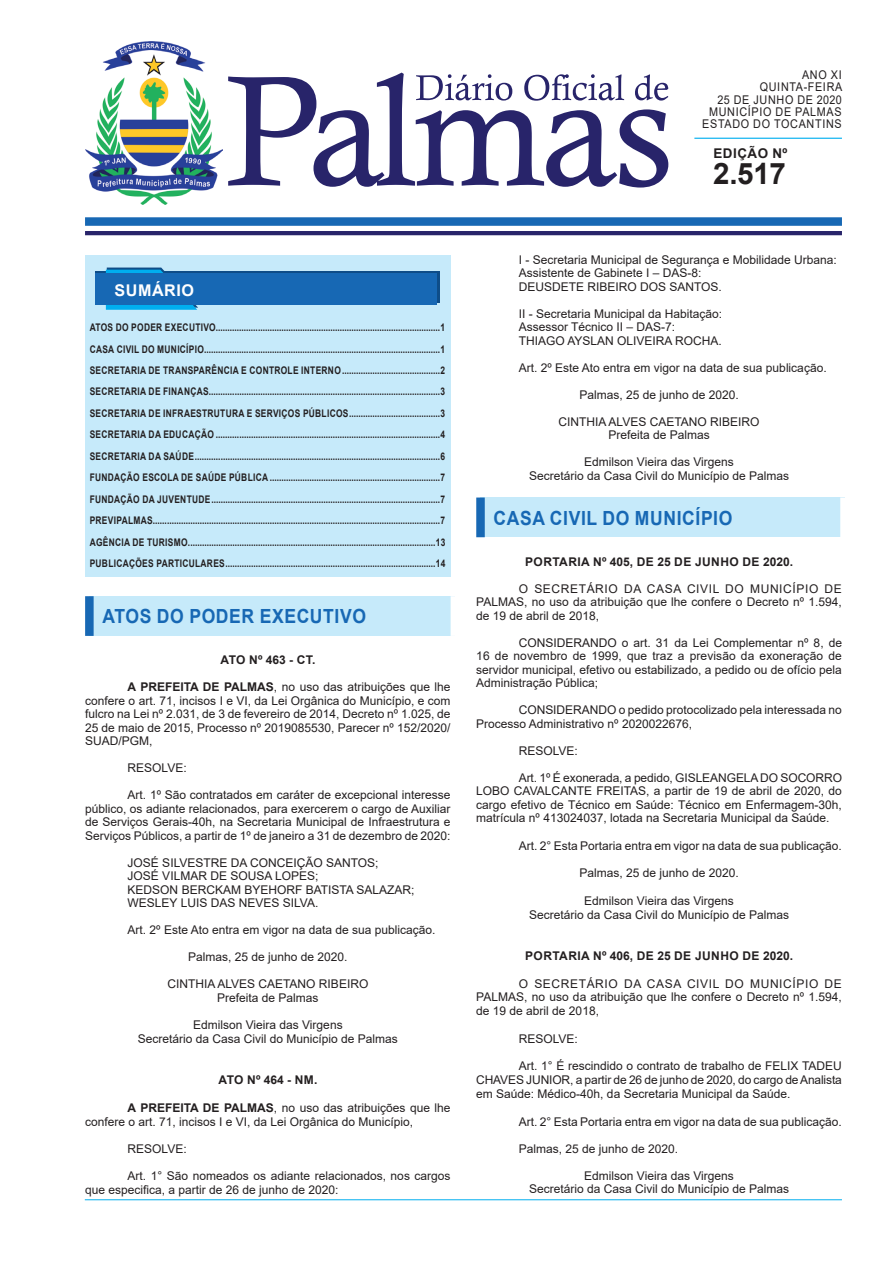
<style>
.page{position:relative;width:893px;height:1263px;background:#fff}
.page>*{position:absolute;margin:0;border:0;box-sizing:border-box;transform-origin:0 0}
.t1{font:700 29.55px "Arial";color:#231f20}
.t2{font:700 19.5px "Arial";letter-spacing:.035em;color:#1768b4;scale:.9 1}
.t3{font:700 16.2px "Arial";letter-spacing:.035em;color:#fff}
.t4{font:700 13.35px "Arial";letter-spacing:.04em;color:#231f20}
.t5{font:12px/13.5px "Arial";color:#231f20;text-align:justify}
.t6{font:12px/12.3px "Arial";letter-spacing:.065em;color:#231f20;text-align:right;scale:.9 1}
.t7{font:700 12px "Arial";letter-spacing:.035em;color:#231f20}
.t8{font:700 12px "Arial";letter-spacing:.01em;color:#231f20}
.t9{font:700 10.5px/21.5px "Arial";letter-spacing:.035em;color:#231f20;text-align:justify;scale:.8 1}
.s1{font-weight:700}
</style>
<div class="page">
<div style="left:85px;top:255px;width:365px;height:321px;background:#c6eafa"></div>
<div style="left:85px;top:217px;width:757px;height:9px;background:#1768b4"></div>
<hr style="left:85px;top:231px;width:757px;height:4px;background:#28246a">
<hr style="left:694px;top:138px;width:148px;height:1px;background:#00aeef">
<svg style="left:228px;top:73px;width:440px;height:115px"></svg>
<svg style="left:96px;top:272px;width:344px;height:31px"></svg>
<svg style="left:106px;top:268px;width:92px;height:42px"></svg>
<div style="left:96px;top:274px;width:341px;height:31px;background:#1768b4"></div>
<img style="left:85px;top:41px;width:138px;height:164px">
<hr style="left:85px;top:1199px;width:757px;height:1px;background:#00aeef">
<div style="left:89px;top:596px;width:366px;height:40px;background:#c6eafa"></div>
<div style="left:85px;top:596px;width:9px;height:40px;background:#1768b4"></div>
<div style="left:451px;top:596px;width:8px;height:40px;background:#fff"></div>
<div style="left:480px;top:497px;width:364px;height:40px;background:#c6eafa"></div>
<div style="left:476px;top:497px;width:9px;height:40px;background:#1768b4"></div>
<div style="left:840px;top:497px;width:9px;height:40px;background:#fff"></div>
<p class="t6" style="left:702px;top:69px;width:157px">ANO XI<br>QUINTA-FEIRA<br>25 DE JUNHO DE 2020<br>MUNICÍPIO DE PALMAS<br>ESTADO DO TOCANTINS</p>
<h1 class="t1" style="left:713px;top:153px;width:74px">2.517</h1>
<p class="t4" style="left:713px;top:144px;width:75px">EDIÇÃO Nº</p>
<h3 class="t3" style="left:114px;top:279px;width:81px">SUMÁRIO</h3>
<p class="t9" style="left:90px;top:317px;width:446px">ATOS DO PODER EXECUTIVO................................................................................................1<br>CASA CIVIL DO MUNICÍPIO .....................................................................................................1<br>SECRETARIA DE TRANSPARÊNCIA E CONTROLE INTERNO ..........................................2<br>SECRETARIA DE FINANÇAS ...................................................................................................3<br>SECRETARIA DE INFRAESTRUTURA E SERVIÇOS PÚBLICOS .......................................3<br>SECRETARIA DA EDUCAÇÃO ................................................................................................4<br>SECRETARIA DA SAÚDE .........................................................................................................6<br>FUNDAÇÃO ESCOLA DE SAÚDE PÚBLICA .........................................................................7<br>FUNDAÇÃO DA JUVENTUDE ..................................................................................................7<br>PREVIPALMAS ...........................................................................................................................7<br>AGÊNCIA DE TURISMO ..........................................................................................................13<br>PUBLICAÇÕES PARTICULARES ..........................................................................................14</p>
<h2 class="t2" style="left:102px;top:602px;width:294px">ATOS DO PODER EXECUTIVO</h2>
<p class="t8" style="left:220px;top:652px;width:96px">ATO Nº 463 - CT.</p>
<p class="t5" style="left:85px;top:680px;width:367px;text-indent:43px"><span class="s1">A PREFEITA DE PALMAS</span>, no uso das atribuições que lhe confere o art. 71, incisos I e VI, da Lei Orgânica do Município, e com fulcro na Lei nº 2.031, de 3 de fevereiro de 2014, Decreto nº 1.025, de 25 de maio de 2015, Processo nº 2019085530, Parecer nº 152/2020/ SUAD/PGM,</p>
<p class="t5" style="left:128px;top:761px;width:61px">RESOLVE:</p>
<p class="t5" style="left:85px;top:788px;width:367px;text-indent:43px">Art. 1º São contratados em caráter de excepcional interesse público, os adiante relacionados, para exercerem o cargo de Auxiliar de Serviços Gerais-40h, na Secretaria Municipal de Infraestrutura e Serviços Públicos, a partir de 1º de janeiro a 31 de dezembro de 2020:</p>
<p class="t5" style="left:128px;top:856px;width:288px;text-align:left">JOSÉ SILVESTRE DA CONCEIÇÃO SANTOS;<br>JOSÉ VILMAR DE SOUSA LOPES;<br>KEDSON BERCKAM BYEHORF BATISTA SALAZAR; WESLEY LUIS DAS NEVES SILVA.</p>
<p class="t5" style="left:128px;top:923px;width:309px">Art. 2º Este Ato entra em vigor na data de sua publicação.</p>
<p class="t5" style="left:188px;top:950px;width:161px">Palmas, 25 de junho de 2020.</p>
<p class="t5" style="left:167px;top:977px;width:202px;text-align:center">CINTHIA ALVES CAETANO RIBEIRO<br>Prefeita de Palmas</p>
<p class="t5" style="left:138px;top:1018px;width:262px;text-align:center">Edmilson Vieira das Virgens<br>Secretário da Casa Civil do Município de Palmas</p>
<p class="t8" style="left:218px;top:1071px;width:100px">ATO Nº 464 - NM.</p>
<p class="t5" style="left:85px;top:1100px;width:367px;text-indent:43px"><span class="s1">A PREFEITA DE PALMAS</span>, no uso das atribuições que lhe confere o art. 71, incisos I e VI, da Lei Orgânica do Município,</p>
<p class="t5" style="left:128px;top:1142px;width:61px">RESOLVE:</p>
<p class="t5" style="left:85px;top:1169px;width:367px;text-indent:43px">Art. 1° São nomeados os adiante relacionados, nos cargos que especifica, a partir de 26 de junho de 2020:</p>
<p class="t5" style="left:519px;top:253px;width:320px;text-align:left">I - Secretaria Municipal de Segurança e Mobilidade Urbana:<br>Assistente de Gabinete I – DAS-8:<br>DEUSDETE RIBEIRO DOS SANTOS.</p>
<p class="t5" style="left:519px;top:307px;width:205px;text-align:left">II - Secretaria Municipal da Habitação:<br>Assessor Técnico II – DAS-7:<br>THIAGO AYSLAN OLIVEIRA ROCHA.</p>
<p class="t5" style="left:519px;top:361px;width:309px">Art. 2º Este Ato entra em vigor na data de sua publicação.</p>
<p class="t5" style="left:579px;top:388px;width:161px">Palmas, 25 de junho de 2020.</p>
<p class="t5" style="left:559px;top:415px;width:202px;text-align:center">CINTHIA ALVES CAETANO RIBEIRO<br>Prefeita de Palmas</p>
<p class="t5" style="left:529px;top:455px;width:262px;text-align:center">Edmilson Vieira das Virgens<br>Secretário da Casa Civil do Município de Palmas</p>
<h2 class="t2" style="left:494px;top:504px;width:267px">CASA CIVIL DO MUNICÍPIO</h2>
<p class="t7" style="left:525px;top:553px;width:269px">PORTARIA Nº 405, DE 25 DE JUNHO DE 2020.</p>
<p class="t5" style="left:476px;top:582px;width:367px;text-indent:43px">O SECRETÁRIO DA CASA CIVIL DO MUNICÍPIO DE PALMAS, no uso da atribuição que lhe confere o Decreto nº 1.594, de 19 de abril de 2018,</p>
<p class="t5" style="left:476px;top:636px;width:367px;text-indent:43px">CONSIDERANDO o art. 31 da Lei Complementar nº 8, de 16 de novembro de 1999, que traz a previsão da exoneração de servidor municipal, efetivo ou estabilizado, a pedido ou de ofício pela Administração Pública;</p>
<p class="t5" style="left:476px;top:703px;width:367px;text-indent:43px">CONSIDERANDO o pedido protocolizado pela interessada no<br>Processo Administrativo nº 2020022676,</p>
<p class="t5" style="left:519px;top:744px;width:61px">RESOLVE:</p>
<p class="t5" style="left:476px;top:771px;width:367px;text-indent:43px">Art. 1º É exonerada, a pedido, GISLEANGELA DO SOCORRO LOBO CAVALCANTE FREITAS, a partir de 19 de abril de 2020, do cargo efetivo de Técnico em Saúde: Técnico em Enfermagem-30h, matrícula nº 413024037, lotada na Secretaria Municipal da Saúde.</p>
<p class="t5" style="left:519px;top:838px;width:325px">Art. 2° Esta Portaria entra em vigor na data de sua publicação.</p>
<p class="t5" style="left:579px;top:866px;width:161px">Palmas, 25 de junho de 2020.</p>
<p class="t5" style="left:529px;top:893px;width:262px;text-align:center">Edmilson Vieira das Virgens<br>Secretário da Casa Civil do Município de Palmas</p>
<p class="t7" style="left:525px;top:947px;width:269px">PORTARIA Nº 406, DE 25 DE JUNHO DE 2020.</p>
<p class="t5" style="left:476px;top:976px;width:367px;text-indent:43px">O SECRETÁRIO DA CASA CIVIL DO MUNICÍPIO DE PALMAS, no uso da atribuição que lhe confere o Decreto nº 1.594, de 19 de abril de 2018,</p>
<p class="t5" style="left:519px;top:1032px;width:61px">RESOLVE:</p>
<p class="t5" style="left:476px;top:1059px;width:367px;text-indent:43px">Art. 1° É rescindido o contrato de trabalho de FELIX TADEU CHAVES JUNIOR, a partir de 26 de junho de 2020, do cargo de Analista em Saúde: Médico-40h, da Secretaria Municipal da Saúde.</p>
<p class="t5" style="left:519px;top:1114px;width:325px">Art. 2° Esta Portaria entra em vigor na data de sua publicação.</p>
<p class="t5" style="left:519px;top:1141px;width:161px">Palmas, 25 de junho de 2020.</p>
<p class="t5" style="left:529px;top:1168px;width:262px;text-align:center">Edmilson Vieira das Virgens<br>Secretário da Casa Civil do Município de Palmas</p>
</div>
